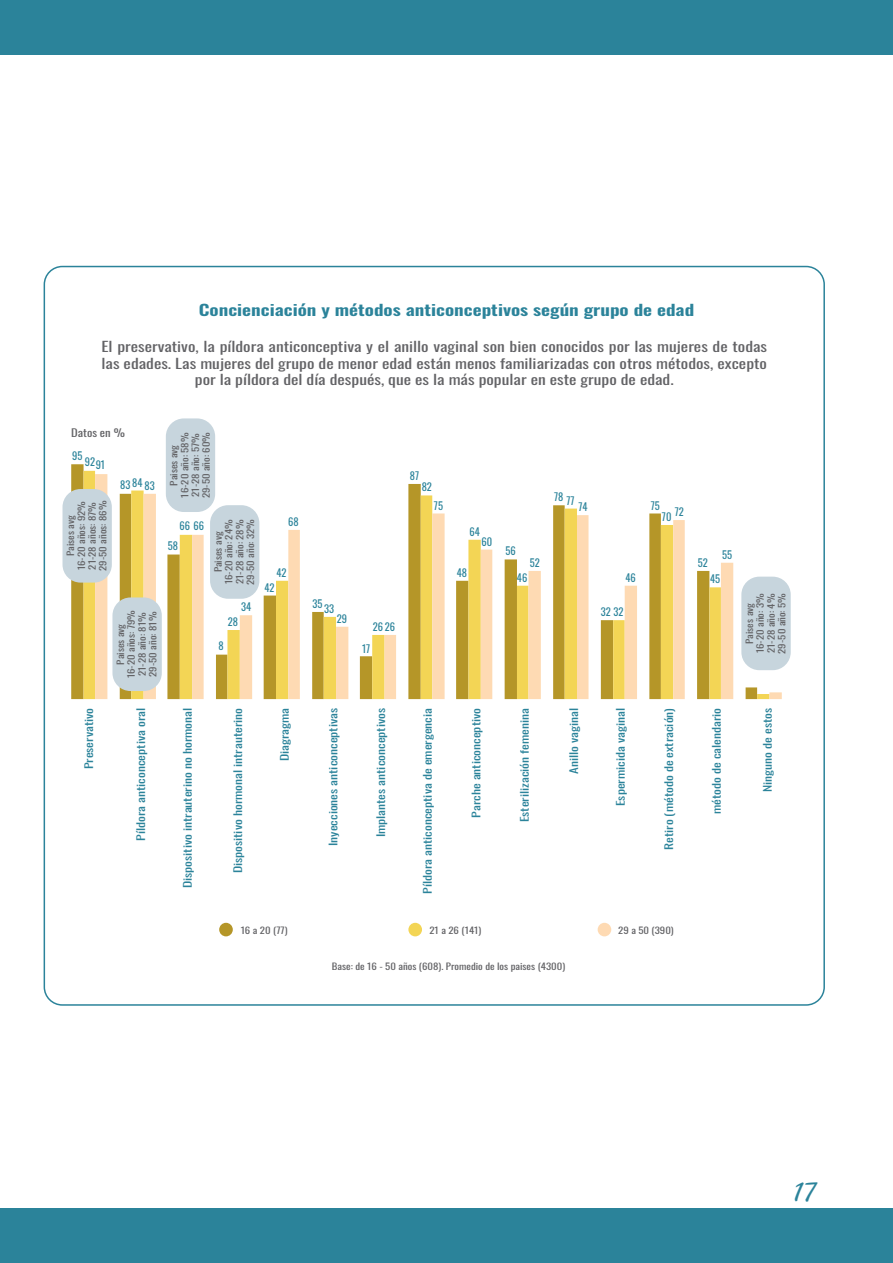
<style>
.page{position:relative;width:893px;height:1263px;background:#fff}
.page>*{position:absolute;margin:0;border:0;box-sizing:border-box;transform-origin:0 0}
.t1{font:39.9px "Caliban Std";color:#2b839a}
.t2{font:600 15px "Oswald";color:#2b839a;scale:1.3 1}
.t3{font:13.5px/16.2px "Oswald";color:#636366;text-align:center;scale:1.3 1}
.t4{font:10.5px "Oswald";color:#2b839a;scale:1.3 1}
.t5{font:10.5px "Oswald";color:#2b839a}
.t6{font:10.5px "Oswald";color:#636366;scale:1.2 1}
.t7{font:9px/10.8px "Oswald";color:#636366;text-align:center;scale:1.2 1}
</style>
<div class="page">
<div style="left:0;top:1209px;width:893px;height:54px;background:#2b839a"></div>
<div style="left:0;top:0;width:893px;height:54px;background:#2b839a"></div>
<svg style="left:71px;top:464px;width:24px;height:235px;background:#bc9f39"></svg>
<svg style="left:84px;top:471px;width:12px;height:228px"></svg>
<svg style="left:95px;top:474px;width:687px;height:225px"></svg>
<div style="left:63px;top:489px;width:49px;height:94px;background:#c7d5dd;border-radius:18px"></div>
<div style="left:112px;top:597px;width:50px;height:94px;background:#c7d5dd;border-radius:18px"></div>
<div style="left:166px;top:418px;width:49px;height:94px;background:#c7d5dd;border-radius:18px"></div>
<div style="left:210px;top:505px;width:49px;height:94px;background:#c7d5dd;border-radius:18px"></div>
<div style="left:741px;top:577px;width:50px;height:93px;background:#c7d5dd;border-radius:18px"></div>
<div style="left:219px;top:923px;width:14px;height:13px;background:#b59628;border-radius:50%"></div>
<div style="left:408px;top:923px;width:14px;height:13px;background:#f3d555;border-radius:50%"></div>
<div style="left:598px;top:923px;width:13px;height:13px;background:#fedab3;border-radius:50%"></div>
<h2 class="t2" style="left:199px;top:302px;width:383px">Concienciación y métodos anticonceptivos según grupo de edad</h2>
<p class="t3" style="left:101px;top:337px;width:513px">El preservativo, la píldora anticonceptiva y el anillo vaginal son bien conocidos por las mujeres de todas las edades. Las mujeres del grupo de menor edad están menos familiarizadas con otros métodos, excepto por la píldora del día después, que es la más popular en este grupo de edad.</p>
<p class="t6" style="left:71px;top:423px;width:46px">Datos en %</p>
<p class="t5" style="left:72px;top:446px;width:12px">95</p>
<p class="t5" style="left:85px;top:454px;width:22px">9291</p>
<p class="t7" style="left:64px;top:571px;width:60px;rotate:-90deg">Paises avg<br>16-20 años: 92%<br>21-28 años: 87%<br>29-50 años: 86%</p>
<p class="t5" style="left:120px;top:476px;width:36px">83 84 83</p>
<p class="t7" style="left:114px;top:678px;width:58px;rotate:-90deg">Paises avg<br>16-20 años: 79%<br>21-28 año: 81%<br>29-50 año: 81%</p>
<p class="t7" style="left:168px;top:498px;width:57px;rotate:-90deg">Paises avg<br>16-20 año: 58%<br>21-28 año: 57%<br>29-50 año: 60%</p>
<p class="t5" style="left:179px;top:517px;width:26px">66 66</p>
<p class="t5" style="left:168px;top:537px;width:12px">58</p>
<p class="t7" style="left:212px;top:585px;width:56px;rotate:-90deg">Paises avg<br>16-20 año: 24%<br>21-28 año: 28%<br>29-50 año: 32%</p>
<p class="t5" style="left:241px;top:598px;width:12px">34</p>
<p class="t5" style="left:228px;top:612px;width:12px">28</p>
<p class="t5" style="left:218px;top:637px;width:7px">8</p>
<p class="t5" style="left:288px;top:512px;width:12px">68</p>
<p class="t5" style="left:276px;top:563px;width:12px">42</p>
<p class="t5" style="left:264px;top:578px;width:12px">42</p>
<p class="t5" style="left:313px;top:597px;width:23px">35 33</p>
<p class="t5" style="left:337px;top:610px;width:12px">29</p>
<p class="t5" style="left:373px;top:618px;width:24px">26 26</p>
<p class="t5" style="left:362px;top:639px;width:10px">17</p>
<p class="t5" style="left:410px;top:466px;width:11px">87</p>
<p class="t5" style="left:422px;top:478px;width:12px">82</p>
<p class="t5" style="left:434px;top:496px;width:11px">75</p>
<p class="t5" style="left:469px;top:522px;width:12px">64</p>
<p class="t5" style="left:481px;top:532px;width:12px">60</p>
<p class="t5" style="left:457px;top:563px;width:12px">48</p>
<p class="t5" style="left:505px;top:542px;width:12px">56</p>
<p class="t5" style="left:530px;top:553px;width:12px">52</p>
<p class="t5" style="left:517px;top:568px;width:12px">46</p>
<p class="t5" style="left:554px;top:489px;width:22px">78 77</p>
<p class="t5" style="left:579px;top:498px;width:11px">74</p>
<p class="t5" style="left:625px;top:568px;width:12px">46</p>
<p class="t5" style="left:601px;top:603px;width:24px">32 32</p>
<p class="t5" style="left:651px;top:496px;width:11px">75</p>
<p class="t5" style="left:675px;top:503px;width:11px">72</p>
<p class="t5" style="left:662px;top:508px;width:11px">70</p>
<p class="t5" style="left:698px;top:553px;width:12px">52</p>
<p class="t5" style="left:722px;top:545px;width:11px">55</p>
<p class="t5" style="left:710px;top:570px;width:12px">45</p>
<p class="t7" style="left:743px;top:654px;width:52px;rotate:-90deg">Paises avg<br>16-20 año: 3%<br>21-28 año: 4%<br>29-50 año: 5%</p>
<p class="t4" style="left:80px;top:769px;width:49px;rotate:-90deg">Preservativo</p>
<p class="t4" style="left:132px;top:840px;width:103px;rotate:-90deg">Píldora anticonceptiva oral</p>
<p class="t4" style="left:178px;top:888px;width:140px;rotate:-90deg">Dispositivo intrauterino no hormonal</p>
<p class="t4" style="left:229px;top:873px;width:129px;rotate:-90deg">Dispositivo hormonal intrauterino</p>
<p class="t4" style="left:275px;top:761px;width:43px;rotate:-90deg">Diagragma</p>
<p class="t4" style="left:324px;top:846px;width:108px;rotate:-90deg">Inyecciones anticonceptivas</p>
<p class="t4" style="left:371px;top:837px;width:101px;rotate:-90deg">Implantes anticonceptivos</p>
<p class="t4" style="left:418px;top:894px;width:144px;rotate:-90deg">Píldora anticonceptiva de emergencia</p>
<p class="t4" style="left:467px;top:818px;width:86px;rotate:-90deg">Parche anticonceptivo</p>
<p class="t4" style="left:515px;top:822px;width:89px;rotate:-90deg">Esterilización femenina</p>
<p class="t4" style="left:564px;top:774px;width:52px;rotate:-90deg">Anillo vaginal</p>
<p class="t4" style="left:611px;top:806px;width:77px;rotate:-90deg">Espermicida vaginal</p>
<p class="t4" style="left:660px;top:850px;width:111px;rotate:-90deg">Retiro (método de extración)</p>
<p class="t4" style="left:707px;top:814px;width:83px;rotate:-90deg">método de calendario</p>
<p class="t4" style="left:758px;top:792px;width:66px;rotate:-90deg">Ninguno de estos</p>
<p class="t7" style="left:241px;top:924px;width:41px">16 a 20 (77)</p>
<p class="t7" style="left:429px;top:924px;width:45px">21 a 26 (141)</p>
<p class="t7" style="left:618px;top:924px;width:48px">29 a 50 (390)</p>
<p class="t7" style="left:332px;top:960px;width:196px">Base: de 16 - 50 años (608). Promedio de los paises (4300)</p>
<h1 class="t1" style="left:792px;top:1171px;width:23px">17</h1>
</div>
